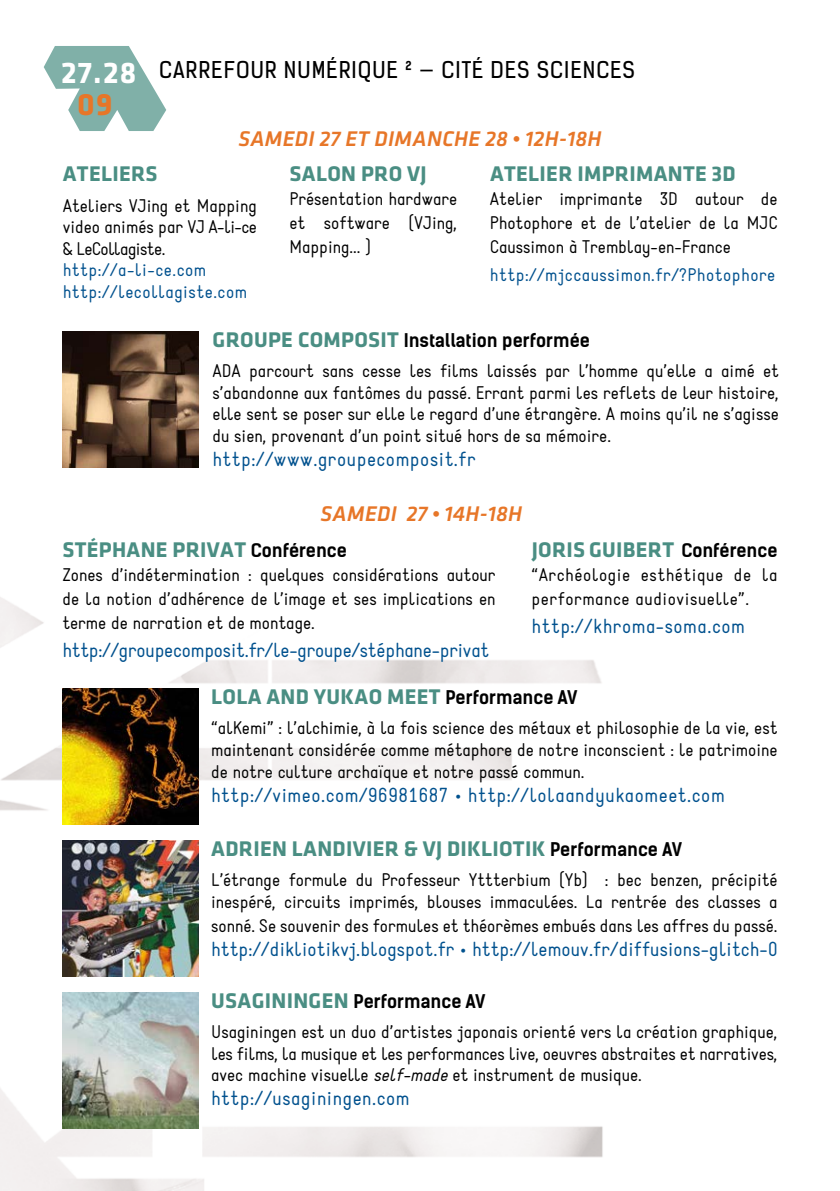
<style>
.page{position:relative;width:840px;height:1191px;background:#fff}
.page>*{position:absolute;margin:0;border:0;box-sizing:border-box;transform-origin:0 0}
.t1{font:700 32px "Klavika";color:#e77628}
.t2{font:700 31px "Klavika";color:#fff}
.t3{font:700 22px "Klavika";letter-spacing:.015em;color:#4a8e83}
.t4{font:italic 500 22px "Klavika";letter-spacing:.015em;color:#e77628}
.t5{font:22px "Kelson Sans";letter-spacing:.045em;color:#000}
.t6{font:20px "Static";letter-spacing:.03em;color:#00518e}
.t7{font:20px "Static";letter-spacing:.01em;color:#00518e}
.t8{font:20px "Static";letter-spacing:-.005em;color:#00518e}
.t9{font:18px/21.6px "Static";color:#000;text-align:justify}
.t10{font:18px/21.6px "Static";letter-spacing:.03em;color:#00518e}
.t11{font:700 18px "Kelson Sans";color:#000}
.t12{font:18px/24px "Static";letter-spacing:.03em;color:#000}
.s1{font-family:"Klavika";font-size:22px;color:#4a8e83}
.s2{font-family:"Kelson Sans";font-size:18px;color:#000}
.s3{font-style:italic}
</style>
<div class="page">
<img style="left:0;top:67px;width:603px;height:1124px">
<svg style="left:44px;top:46px;width:122px;height:85px"></svg>
<img style="left:62px;top:688px;width:136px;height:136px">
<img style="left:62px;top:992px;width:136px;height:136px">
<img style="left:62px;top:840px;width:136px;height:136px">
<img style="left:62px;top:332px;width:136px;height:136px">
<h2 class="t2" style="left:61px;top:55px;width:77px">27.28</h2>
<h1 class="t1" style="left:77px;top:87px;width:37px">09</h1>
<p class="t5" style="left:159px;top:57px;width:477px">CARREFOUR NUMÉRIQUE ² — CITÉ DES SCIENCES</p>
<p class="t4" style="left:238px;top:127px;width:364px">SAMEDI 27 ET DIMANCHE 28 • 12H-18H</p>
<p class="t3" style="left:63px;top:162px;width:96px">ATELIERS</p>
<p class="t9" style="left:63px;top:195px;width:195px">Ateliers VJing et Mapping video animés par VJ A-li-ce &amp; LeCollagiste.</p>
<p class="t10" style="left:63px;top:260px;width:186px">http://a-li-ce.com http://lecollagiste.com</p>
<p class="t3" style="left:289px;top:162px;width:138px">SALON PRO VJ</p>
<p class="t9" style="left:289px;top:188px;width:169px;line-height:24px">Présentation hardware et software (VJing, Mapping... )</p>
<p class="t3" style="left:490px;top:162px;width:247px">ATELIER IMPRIMANTE 3D</p>
<p class="t9" style="left:489px;top:188px;width:289px;line-height:24px">Atelier imprimante 3D autour de Photophore et de l’atelier de la MJC Caussimon à Tremblay-en-France</p>
<p class="t10" style="left:489px;top:265px;width:287px">http://mjccaussimon.fr/?Photophore</p>
<p class="t11" style="left:212px;top:329px;width:379px"><span class="s1">GROUPE COMPOSIT</span> Installation performée</p>
<p class="t9" style="left:212px;top:361px;width:567px">ADA parcourt sans cesse les films laissés par l’homme qu’elle a aimé et s’abandonne aux fantômes du passé. Errant parmi les reflets de leur histoire, elle sent se poser sur elle le regard d’une étrangère. A moins qu’il ne s’agisse du sien, provenant d’un point situé hors de sa mémoire.</p>
<p class="t6" style="left:212px;top:447px;width:264px">http://www.groupecomposit.fr</p>
<p class="t4" style="left:320px;top:502px;width:203px">SAMEDI 27 • 14H-18H</p>
<p class="t3" style="left:63px;top:538px;width:286px">STÉPHANE PRIVAT <span class="s2">Conférence</span></p>
<p class="t9" style="left:62px;top:563px;width:434px;line-height:24px">Zones d’indétermination : quelques considérations autour de la notion d’adhérence de l’image et ses implications en terme de narration et de montage.</p>
<p class="t8" style="left:62px;top:638px;width:428px">http://groupecomposit.fr/le-groupe/stéphane-privat</p>
<p class="t3" style="left:211px;top:685px;width:367px">LOLA AND YUKAO MEET <span class="s2">Performance AV</span></p>
<p class="t9" style="left:211px;top:718px;width:567px">“alKemi” : l’alchimie, à la fois science des métaux et philosophie de la vie, est maintenant considérée comme métaphore de notre inconscient : le patrimoine de notre culture archaïque et notre passé commun.</p>
<p class="t6" style="left:211px;top:782px;width:515px">http://vimeo.com/96981687 • http://lolaandyukaomeet.com</p>
<p class="t3" style="left:531px;top:538px;width:247px">JORIS GUIBERT <span class="s2">Conférence</span></p>
<p class="t12" style="left:531px;top:563px;width:247px">“Archéologie esthétique de la performance audiovisuelle”.</p>
<p class="t6" style="left:531px;top:614px;width:215px">http://khroma-soma.com</p>
<p class="t3" style="left:211px;top:836px;width:472px">ADRIEN LANDIVIER &amp; VJ DIKLIOTIK <span class="s2">Performance AV</span></p>
<p class="t9" style="left:211px;top:869px;width:567px">L’étrange formule du Professeur Yttterbium (Yb) : bec benzen, précipité inespéré, circuits imprimés, blouses immaculées. La rentrée des classes a</p>
<p class="t9" style="left:211px;top:915px;width:567px">sonné. Se souvenir des formules et théorèmes embués dans les affres du passé.</p>
<p class="t7" style="left:211px;top:936px;width:567px">http://dikliotikvj.blogspot.fr • http://lemouv.fr/diffusions-glitch-0</p>
<p class="t11" style="left:211px;top:990px;width:275px"><span class="s1">USAGININGEN</span> Performance AV</p>
<p class="t9" style="left:211px;top:1021px;width:567px">Usaginingen est un duo d’artistes japonais orienté vers la création graphique, les films, la musique et les performances live, oeuvres abstraites et narratives, avec machine visuelle <span class="s3">self-made</span> et instrument de musique.</p>
<p class="t6" style="left:211px;top:1086px;width:200px">http://usaginingen.com</p>
</div>
